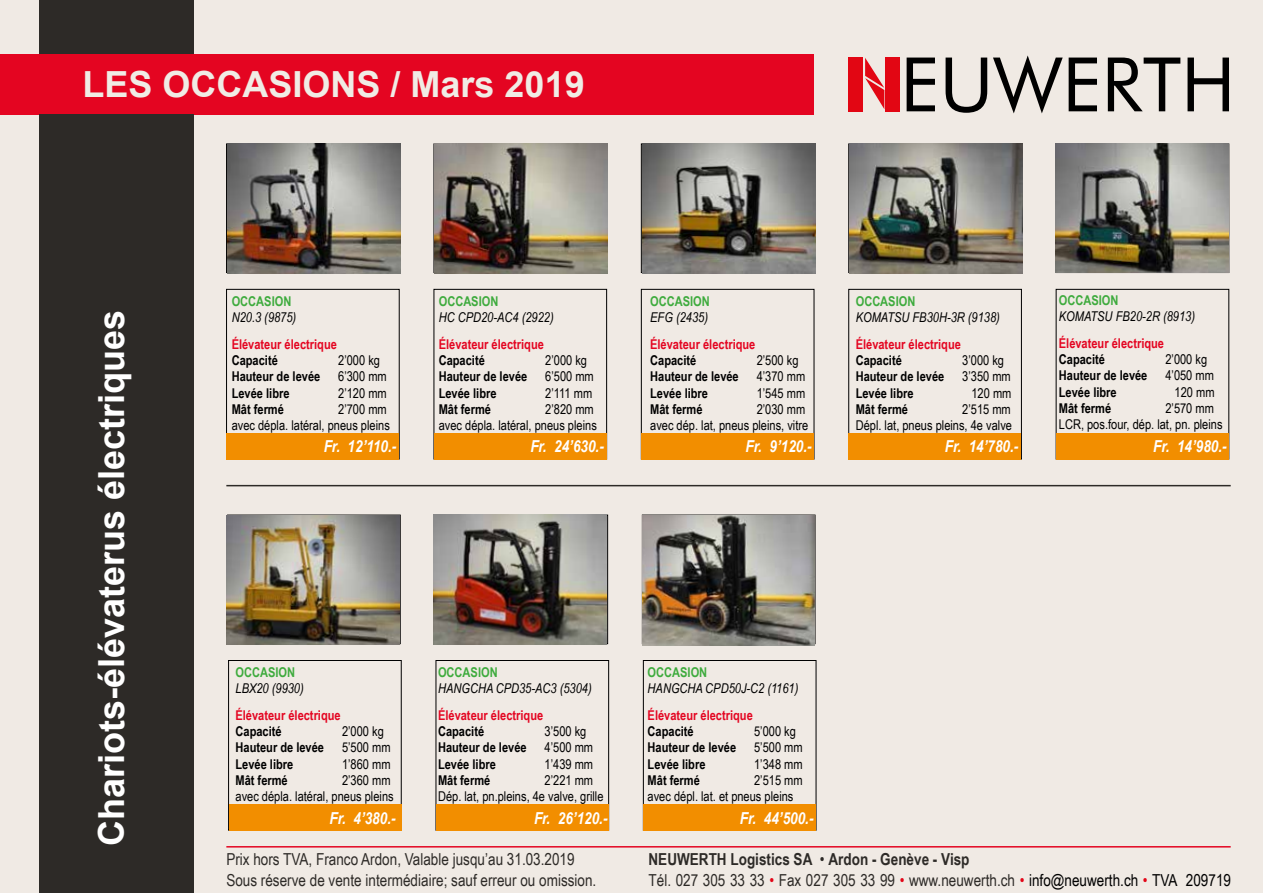
<style>
.page{position:relative;width:1263px;height:893px;background:#f0eae4}
.page>*{position:absolute;margin:0;border:0;box-sizing:border-box;transform-origin:0 0}
.t1{font:700 36px "Arial";color:#fff}
.t2{font:700 36px "Arial";color:#f0ece5}
.t3{font:16.5px/21px "Arial Narrow";color:#2d2a27}
.t4{font:italic 700 16.5px "Arial Narrow";color:#fff}
.t5{font:13.5px/16.2px "Arial Narrow";color:#000;text-align:right}
.t6{font:700 13.5px "Arial Narrow";color:#000}
.t7{font:700 13.5px "Arial Narrow";color:#e40521}
.t8{font:italic 13.5px "Arial Narrow";color:#000}
.t9{font:700 13.5px "Arial Narrow";color:#3eab3d}
.s1{font-weight:700}
.s2{color:#e30517}
.s3{color:#000}
</style>
<div class="page">
<div style="left:0;top:54px;width:814px;height:60px;background:#e40521"></div>
<div style="left:39px;top:114px;width:154px;height:779px;background:#2d2a27"></div>
<div style="left:39px;top:0;width:154px;height:54px;background:#2d2a27"></div>
<hr style="left:226px;top:846px;width:1005px;height:1px;background:#e40521">
<hr style="left:226px;top:485px;width:1005px;height:1px;background:#2d2a27">
<div style="left:226px;top:289px;width:173px;height:170px;border:1px solid #000"></div>
<div style="left:434px;top:289px;width:173px;height:170px;border:1px solid #000"></div>
<div style="left:641px;top:289px;width:173px;height:170px;border:1px solid #000"></div>
<div style="left:848px;top:289px;width:173px;height:170px;border:1px solid #000"></div>
<div style="left:1056px;top:289px;width:173px;height:170px;border:1px solid #000"></div>
<div style="left:228px;top:660px;width:173px;height:170px;border:1px solid #000"></div>
<div style="left:436px;top:660px;width:173px;height:170px;border:1px solid #000"></div>
<div style="left:643px;top:660px;width:173px;height:170px;border:1px solid #000"></div>
<div style="left:227px;top:433px;width:172px;height:26px;background:#f28e00"></div>
<div style="left:434px;top:433px;width:173px;height:26px;background:#f28e00"></div>
<div style="left:641px;top:433px;width:173px;height:26px;background:#f28e00"></div>
<div style="left:848px;top:433px;width:173px;height:26px;background:#f28e00"></div>
<div style="left:1056px;top:433px;width:172px;height:26px;background:#f28e00"></div>
<div style="left:229px;top:804px;width:172px;height:26px;background:#f28e00"></div>
<div style="left:436px;top:804px;width:173px;height:26px;background:#f28e00"></div>
<div style="left:643px;top:804px;width:173px;height:26px;background:#f28e00"></div>
<div style="left:885px;top:57px;width:15px;height:54px;background:#e20613"></div>
<svg style="left:907px;top:58px;width:28px;height:53px"></svg>
<svg style="left:945px;top:58px;width:42px;height:55px"></svg>
<svg style="left:993px;top:55px;width:70px;height:58px"></svg>
<svg style="left:1069px;top:58px;width:28px;height:53px"></svg>
<svg style="left:1108px;top:58px;width:72px;height:53px"></svg>
<svg style="left:1187px;top:58px;width:42px;height:53px"></svg>
<div style="left:848px;top:57px;width:15px;height:54px;background:#e20613"></div>
<svg style="left:865px;top:58px;width:19px;height:51px"></svg>
<img style="left:228px;top:144px;width:173px;height:129px">
<img style="left:434px;top:144px;width:173px;height:129px">
<img style="left:642px;top:144px;width:173px;height:129px">
<img style="left:433px;top:514px;width:173px;height:130px">
<img style="left:643px;top:515px;width:172px;height:130px">
<img style="left:226px;top:515px;width:174px;height:130px">
<img style="left:849px;top:144px;width:173px;height:129px">
<img style="left:1055px;top:143px;width:173px;height:130px">
<h1 class="t2" style="left:82px;top:59px;width:504px">LES OCCASIONS / Mars 2019</h1>
<h1 class="t1" style="left:86px;top:846px;width:538px;rotate:-90deg">Chariots-élévaterus électriques</h1>
<p class="t9" style="left:232px;top:291px;width:61px">OCCASION</p>
<p class="t8" style="left:232px;top:308px;width:66px">N20.3 (9875)</p>
<p class="t7" style="left:232px;top:334px;width:107px">Élévateur électrique</p>
<p class="t6" style="left:232px;top:350px;width:48px">Capacité</p>
<p class="t5" style="left:338px;top:352px;width:43px">2’000 kg</p>
<p class="t6" style="left:232px;top:366px;width:90px">Hauteur de levée</p>
<p class="t5" style="left:338px;top:368px;width:50px">6’300 mm</p>
<p class="t6" style="left:232px;top:383px;width:59px">Levée libre</p>
<p class="t5" style="left:338px;top:384px;width:50px">2’120 mm</p>
<p class="t6" style="left:232px;top:399px;width:54px">Mât fermé</p>
<p class="t5" style="left:232px;top:400px;width:160px">2’700 mm<br>avec dépla. latéral, pneus pleins</p>
<p class="t4" style="left:324px;top:433px;width:74px">Fr. 12’110.-</p>
<p class="t9" style="left:439px;top:291px;width:61px">OCCASION</p>
<p class="t8" style="left:439px;top:308px;width:117px">HC CPD20-AC4 (2922)</p>
<p class="t7" style="left:439px;top:334px;width:107px">Élévateur électrique</p>
<p class="t6" style="left:439px;top:350px;width:48px">Capacité</p>
<p class="t5" style="left:545px;top:352px;width:43px">2’000 kg</p>
<p class="t6" style="left:439px;top:366px;width:90px">Hauteur de levée</p>
<p class="t5" style="left:545px;top:368px;width:50px">6’500 mm</p>
<p class="t6" style="left:439px;top:383px;width:59px">Levée libre</p>
<p class="t5" style="left:545px;top:384px;width:48px">2’111 mm</p>
<p class="t6" style="left:439px;top:399px;width:54px">Mât fermé</p>
<p class="t5" style="left:439px;top:400px;width:160px">2’820 mm<br>avec dépla. latéral, pneus pleins</p>
<p class="t4" style="left:530px;top:433px;width:75px">Fr. 24’630.-</p>
<p class="t9" style="left:650px;top:291px;width:61px">OCCASION</p>
<p class="t8" style="left:650px;top:308px;width:59px">EFG (2435)</p>
<p class="t7" style="left:650px;top:334px;width:107px">Élévateur électrique</p>
<p class="t6" style="left:650px;top:350px;width:48px">Capacité</p>
<p class="t5" style="left:757px;top:352px;width:43px">2’500 kg</p>
<p class="t6" style="left:650px;top:366px;width:90px">Hauteur de levée</p>
<p class="t5" style="left:757px;top:368px;width:50px">4’370 mm</p>
<p class="t6" style="left:650px;top:383px;width:59px">Levée libre</p>
<p class="t5" style="left:757px;top:384px;width:50px">1’545 mm</p>
<p class="t6" style="left:650px;top:399px;width:54px">Mât fermé</p>
<p class="t5" style="left:650px;top:400px;width:160px">2’030 mm<br>avec dép. lat, pneus pleins, vitre</p>
<p class="t4" style="left:746px;top:433px;width:68px">Fr. 9’120.-</p>
<p class="t9" style="left:856px;top:291px;width:61px">OCCASION</p>
<p class="t8" style="left:856px;top:308px;width:146px">KOMATSU FB30H-3R (9138)</p>
<p class="t7" style="left:856px;top:334px;width:107px">Élévateur électrique</p>
<p class="t6" style="left:856px;top:350px;width:48px">Capacité</p>
<p class="t5" style="left:962px;top:352px;width:43px">3’000 kg</p>
<p class="t6" style="left:856px;top:366px;width:90px">Hauteur de levée</p>
<p class="t5" style="left:962px;top:368px;width:50px">3’350 mm</p>
<p class="t6" style="left:856px;top:383px;width:59px">Levée libre</p>
<p class="t5" style="left:971px;top:384px;width:41px">120 mm</p>
<p class="t6" style="left:856px;top:399px;width:54px">Mât fermé</p>
<p class="t5" style="left:856px;top:400px;width:158px">2’515 mm<br>Dépl. lat, pneus pleins, 4e valve</p>
<p class="t4" style="left:945px;top:433px;width:75px">Fr. 14’780.-</p>
<p class="t9" style="left:1059px;top:290px;width:61px">OCCASION</p>
<p class="t8" style="left:1059px;top:307px;width:138px">KOMATSU FB20-2R (8913)</p>
<p class="t7" style="left:1059px;top:333px;width:107px">Élévateur électrique</p>
<p class="t6" style="left:1059px;top:349px;width:48px">Capacité</p>
<p class="t5" style="left:1165px;top:351px;width:43px">2’000 kg</p>
<p class="t6" style="left:1059px;top:365px;width:90px">Hauteur de levée</p>
<p class="t5" style="left:1165px;top:367px;width:50px">4’050 mm</p>
<p class="t6" style="left:1059px;top:382px;width:59px">Levée libre</p>
<p class="t5" style="left:1174px;top:383px;width:41px">120 mm</p>
<p class="t6" style="left:1059px;top:398px;width:54px">Mât fermé</p>
<p class="t5" style="left:1059px;top:399px;width:165px;text-align:left;text-indent:107px">2’570 mm<br>LCR, pos.four, dép. lat, pn. pleins</p>
<p class="t4" style="left:1153px;top:433px;width:75px">Fr. 14’980.-</p>
<p class="t9" style="left:235px;top:662px;width:61px">OCCASION</p>
<p class="t8" style="left:235px;top:679px;width:70px">LBX20 (9930)</p>
<p class="t7" style="left:235px;top:705px;width:107px">Élévateur électrique</p>
<p class="t6" style="left:235px;top:721px;width:48px">Capacité</p>
<p class="t5" style="left:342px;top:723px;width:43px">2’000 kg</p>
<p class="t6" style="left:235px;top:737px;width:90px">Hauteur de levée</p>
<p class="t5" style="left:342px;top:739px;width:50px">5’500 mm</p>
<p class="t6" style="left:235px;top:754px;width:59px">Levée libre</p>
<p class="t5" style="left:342px;top:755px;width:50px">1’860 mm</p>
<p class="t6" style="left:235px;top:770px;width:54px">Mât fermé</p>
<p class="t5" style="left:235px;top:771px;width:160px">2’360 mm<br>avec dépla. latéral, pneus pleins</p>
<p class="t4" style="left:330px;top:805px;width:68px">Fr. 4’380.-</p>
<p class="t9" style="left:438px;top:662px;width:61px">OCCASION</p>
<p class="t8" style="left:438px;top:679px;width:155px">HANGCHA CPD35-AC3 (5304)</p>
<p class="t7" style="left:438px;top:705px;width:107px">Élévateur électrique</p>
<p class="t6" style="left:438px;top:721px;width:48px">Capacité</p>
<p class="t5" style="left:544px;top:723px;width:43px">3’500 kg</p>
<p class="t6" style="left:438px;top:737px;width:90px">Hauteur de levée</p>
<p class="t5" style="left:544px;top:739px;width:50px">4’500 mm</p>
<p class="t6" style="left:438px;top:754px;width:59px">Levée libre</p>
<p class="t5" style="left:544px;top:755px;width:50px">1’439 mm</p>
<p class="t6" style="left:438px;top:770px;width:54px">Mât fermé</p>
<p class="t5" style="left:438px;top:771px;width:167px;text-align:left;text-indent:107px">2’221 mm<br>Dép. lat, pn.pleins, 4e valve, grille</p>
<p class="t4" style="left:534px;top:805px;width:75px">Fr. 26’120.-</p>
<p class="t3" style="left:226px;top:848px;width:371px">Prix hors TVA, Franco Ardon, Valable jusqu’au 31.03.2019<br>Sous réserve de vente intermédiaire; sauf erreur ou omission.</p>
<p class="t9" style="left:648px;top:662px;width:61px">OCCASION</p>
<p class="t8" style="left:648px;top:679px;width:152px">HANGCHA CPD50J-C2 (1161)</p>
<p class="t7" style="left:648px;top:705px;width:107px">Élévateur électrique</p>
<p class="t6" style="left:648px;top:721px;width:48px">Capacité</p>
<p class="t5" style="left:754px;top:723px;width:43px">5’000 kg</p>
<p class="t6" style="left:648px;top:737px;width:90px">Hauteur de levée</p>
<p class="t5" style="left:754px;top:739px;width:50px">5’500 mm</p>
<p class="t6" style="left:648px;top:754px;width:59px">Levée libre</p>
<p class="t5" style="left:754px;top:755px;width:50px">1’348 mm</p>
<p class="t6" style="left:648px;top:770px;width:54px">Mât fermé</p>
<p class="t5" style="left:648px;top:771px;width:157px;text-align:left;text-indent:107px">2’515 mm avec dépl. lat. et pneus pleins</p>
<p class="t4" style="left:740px;top:805px;width:75px">Fr. 44’500.-</p>
<p class="t3" style="left:648px;top:848px;width:584px"><span class="s1">NEUWERTH Logistics SA</span> • <span class="s1">Ardon - Genève - Visp<br></span>Tél. 027 305 33 33 <span class="s2">•</span> Fax 027 305 33 99 <span class="s2">•</span> www.neuwerth.ch <span class="s2">•</span> <span class="s3">info@neuwerth.ch</span> <span class="s2">•</span> <span class="s3">TVA 209719</span></p>
</div>
